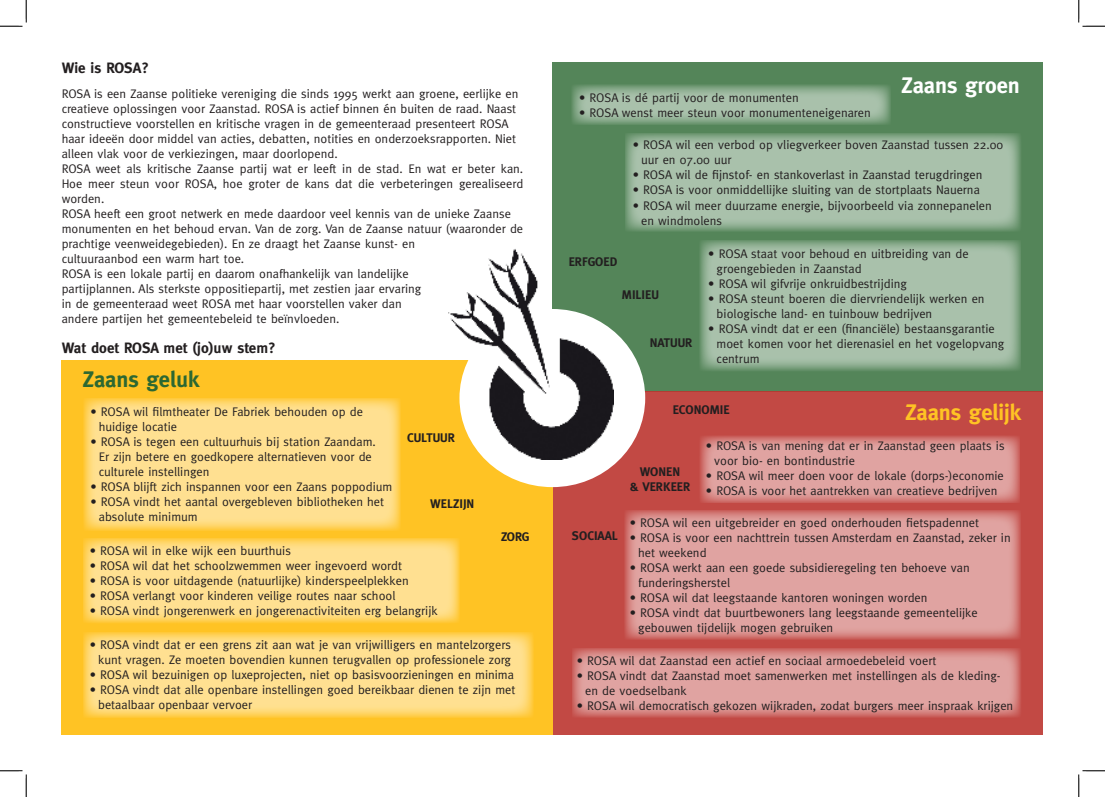
<style>
.page{position:relative;width:1105px;height:797px;background:#fff}
.page>*{position:absolute;margin:0;border:0;box-sizing:border-box;transform-origin:0 0}
.t1{font:700 22.5px "Meta";color:#ffc324}
.t2{font:700 22.5px "Meta";color:#fff}
.t3{font:700 22.5px "Meta";color:#2c6832}
.t4{font:700 15px "Meta";color:#231f20}
.t5{font:12.5px/15px "Meta";color:#231f20}
.t6{font:700 12.5px "Meta";color:#231f20}
</style>
<div class="page">
<div style="left:552px;top:62px;width:491px;height:329px;background:#548559"></div>
<div style="left:62px;top:361px;width:491px;height:374px;background:#ffc324"></div>
<div style="left:553px;top:391px;width:490px;height:344px;background:#c24944"></div>
<svg style="left:700px;top:436px;width:320px;height:67px;background:#dc9794"></svg>
<div style="left:459px;top:309px;width:186px;height:178px;background:#fff;border-radius:50%"></div>
<svg style="left:572px;top:85px;width:319px;height:40px;background:#95b398"></svg>
<svg style="left:625px;top:133px;width:396px;height:98px;background:#a0bba2"></svg>
<svg style="left:700px;top:240px;width:321px;height:131px;background:#a1bba3"></svg>
<svg style="left:625px;top:510px;width:396px;height:129px;background:#dd9b99"></svg>
<svg style="left:572px;top:648px;width:449px;height:69px;background:#dc9794"></svg>
<svg style="left:83px;top:398px;width:318px;height:132px;background:#ffdd87"></svg>
<svg style="left:83px;top:632px;width:451px;height:85px;background:#ffdd85"></svg>
<svg style="left:83px;top:538px;width:376px;height:85px;background:#ffdc85"></svg>
<img style="left:449px;top:249px;width:165px;height:211px">
<svg style="left:0;top:0;width:27px;height:27px"></svg>
<svg style="left:0;top:770px;width:27px;height:27px"></svg>
<svg style="left:1078px;top:0;width:27px;height:27px"></svg>
<svg style="left:1078px;top:770px;width:27px;height:27px"></svg>
<p class="t4" style="left:62px;top:59px;width:89px">Wie is ROSA?</p>
<p class="t5" style="left:62px;top:86px;width:458px">ROSA is een Zaanse politieke vereniging die sinds 1995 werkt aan groene, eerlijke en creatieve oplossingen voor Zaanstad. ROSA is actief binnen én buiten de raad. Naast constructieve voorstellen en kritische vragen in de gemeenteraad presenteert ROSA haar ideeën door middel van acties, debatten, notities en onderzoeksrapporten. Niet alleen vlak voor de verkiezingen, maar doorlopend.</p>
<p class="t5" style="left:62px;top:161px;width:463px;text-align:justify">ROSA weet als kritische Zaanse partij wat er leeft in de stad. En wat er beter kan.<br>Hoe meer steun voor ROSA, hoe groter de kans dat die verbeteringen gerealiseerd worden.</p>
<p class="t5" style="left:62px;top:206px;width:451px">ROSA heeft een groot netwerk en mede daardoor veel kennis van de unieke Zaanse</p>
<p class="t5" style="left:62px;top:221px;width:463px">monumenten en het behoud ervan. Van de zorg. Van de Zaanse natuur (waaronder de prachtige veenweidegebieden). En ze draagt het Zaanse kunst- en</p>
<p class="t5" style="left:62px;top:251px;width:184px">cultuuraanbod een warm hart toe.</p>
<p class="t5" style="left:62px;top:266px;width:349px">ROSA is een lokale partij en daarom onafhankelijk van landelijke</p>
<p class="t5" style="left:62px;top:281px;width:361px">partijplannen. Als sterkste oppositiepartij, met zestien jaar ervaring</p>
<p class="t5" style="left:62px;top:296px;width:341px">in de gemeenteraad weet ROSA met haar voorstellen vaker dan</p>
<p class="t5" style="left:62px;top:311px;width:279px">andere partijen het gemeentebeleid te beïnvloeden.</p>
<p class="t4" style="left:62px;top:339px;width:216px">Wat doet ROSA met (jo)uw stem?</p>
<p class="t3" style="left:83px;top:366px;width:118px">Zaans geluk</p>
<p class="t5" style="left:99px;top:404px;width:266px;text-indent:-8px">• ROSA wil filmtheater De Fabriek behouden op de huidige locatie</p>
<p class="t5" style="left:99px;top:434px;width:279px;text-indent:-8px">• ROSA is tegen een cultuurhuis bij station Zaandam.<br>Er zijn betere en goedkopere alternatieven voor de culturele instellingen</p>
<p class="t5" style="left:90px;top:479px;width:303px">• ROSA blijft zich inspannen voor een Zaans poppodium</p>
<p class="t5" style="left:99px;top:494px;width:287px;text-indent:-8px">• ROSA vindt het aantal overgebleven bibliotheken het absolute minimum</p>
<p class="t5" style="left:90px;top:543px;width:203px">• ROSA wil in elke wijk een buurthuis</p>
<p class="t5" style="left:90px;top:558px;width:314px">• ROSA wil dat het schoolzwemmen weer ingevoerd wordt</p>
<p class="t5" style="left:90px;top:573px;width:320px">• ROSA is voor uitdagende (natuurlijke) kinderspeelplekken</p>
<p class="t5" style="left:90px;top:588px;width:307px">• ROSA verlangt voor kinderen veilige routes naar school</p>
<p class="t5" style="left:90px;top:603px;width:349px">• ROSA vindt jongerenwerk en jongerenactiviteiten erg belangrijk</p>
<p class="t5" style="left:90px;top:637px;width:423px;text-align:right">• ROSA vindt dat er een grens zit aan wat je van vrijwilligers en mantelzorgers kunt vragen. Ze moeten bovendien kunnen terugvallen op professionele zorg</p>
<p class="t5" style="left:90px;top:667px;width:426px">• ROSA wil bezuinigen op luxeprojecten, niet op basisvoorzieningen en minima</p>
<p class="t5" style="left:98px;top:682px;width:419px;text-indent:-8px">• ROSA vindt dat alle openbare instellingen goed bereikbaar dienen te zijn met betaalbaar openbaar vervoer</p>
<p class="t6" style="left:407px;top:431px;width:49px">CULTUUR</p>
<p class="t6" style="left:430px;top:496px;width:46px">WELZIJN</p>
<p class="t6" style="left:501px;top:529px;width:30px">ZORG</p>
<p class="t2" style="left:901px;top:73px;width:120px">Zaans groen</p>
<p class="t5" style="left:579px;top:90px;width:221px">• ROSA is dé partij voor de monumenten</p>
<p class="t5" style="left:579px;top:105px;width:293px">• ROSA wenst meer steun voor monumenteneigenaren</p>
<p class="t5" style="left:641px;top:137px;width:363px;text-indent:-8px">• ROSA wil een verbod op vliegverkeer boven Zaanstad tussen 22.00 uur en 07.00 uur</p>
<p class="t5" style="left:633px;top:167px;width:351px">• ROSA wil de fijnstof- en stankoverlast in Zaanstad terugdringen</p>
<p class="t5" style="left:633px;top:182px;width:349px">• ROSA is voor onmiddellijke sluiting van de stortplaats Nauerna</p>
<p class="t5" style="left:641px;top:197px;width:352px;text-indent:-8px">• ROSA wil meer duurzame energie, bijvoorbeeld via zonnepanelen en windmolens</p>
<p class="t5" style="left:717px;top:246px;width:253px;text-indent:-8px">• ROSA staat voor behoud en uitbreiding van de groengebieden in Zaanstad</p>
<p class="t5" style="left:708px;top:276px;width:200px">• ROSA wil gifvrije onkruidbestrijding</p>
<p class="t5" style="left:717px;top:291px;width:269px;text-indent:-8px">• ROSA steunt boeren die diervriendelijk werken en biologische land- en tuinbouw bedrijven</p>
<p class="t5" style="left:717px;top:321px;width:289px;text-indent:-8px">• ROSA vindt dat er een (financiële) bestaansgarantie moet komen voor het dierenasiel en het vogelopvang centrum</p>
<p class="t6" style="left:569px;top:254px;width:50px">ERFGOED</p>
<p class="t6" style="left:622px;top:287px;width:39px">MILIEU</p>
<p class="t6" style="left:650px;top:336px;width:44px">NATUUR</p>
<p class="t6" style="left:673px;top:403px;width:59px">ECONOMIE</p>
<p class="t1" style="left:905px;top:399px;width:117px">Zaans gelijk</p>
<p class="t5" style="left:714px;top:438px;width:292px;text-indent:-8px">• ROSA is van mening dat er in Zaanstad geen plaats is voor bio- en bontindustrie</p>
<p class="t5" style="left:706px;top:468px;width:299px">• ROSA wil meer doen voor de lokale (dorps-)economie</p>
<p class="t5" style="left:706px;top:483px;width:293px">• ROSA is voor het aantrekken van creatieve bedrijven</p>
<p class="t5" style="left:630px;top:514px;width:351px">• ROSA wil een uitgebreider en goed onderhouden fietspadennet</p>
<p class="t5" style="left:638px;top:529px;width:374px;text-indent:-8px">• ROSA is voor een nachttrein tussen Amsterdam en Zaanstad, zeker in het weekend</p>
<p class="t5" style="left:630px;top:559px;width:341px">• ROSA werkt aan een goede subsidieregeling ten behoeve van</p>
<p class="t5" style="left:638px;top:574px;width:93px">funderingsherstel</p>
<p class="t5" style="left:630px;top:589px;width:299px">• ROSA wil dat leegstaande kantoren woningen worden</p>
<p class="t5" style="left:630px;top:604px;width:349px">• ROSA vindt dat buurtbewoners lang leegstaande gemeentelijke</p>
<p class="t5" style="left:638px;top:619px;width:197px">gebouwen tijdelijk mogen gebruiken</p>
<p class="t5" style="left:577px;top:652px;width:361px">• ROSA wil dat Zaanstad een actief en sociaal armoedebeleid voert</p>
<p class="t5" style="left:577px;top:667px;width:425px">• ROSA vindt dat Zaanstad moet samenwerken met instellingen als de kleding-</p>
<p class="t5" style="left:585px;top:682px;width:103px">en de voedselbank</p>
<p class="t5" style="left:577px;top:697px;width:438px">• ROSA wil democratisch gekozen wijkraden, zodat burgers meer inspraak krijgen</p>
<p class="t6" style="left:640px;top:464px;width:42px">WONEN</p>
<p class="t6" style="left:630px;top:479px;width:62px">&amp; VERKEER</p>
<p class="t6" style="left:572px;top:528px;width:47px">SOCIAAL</p>
</div>
